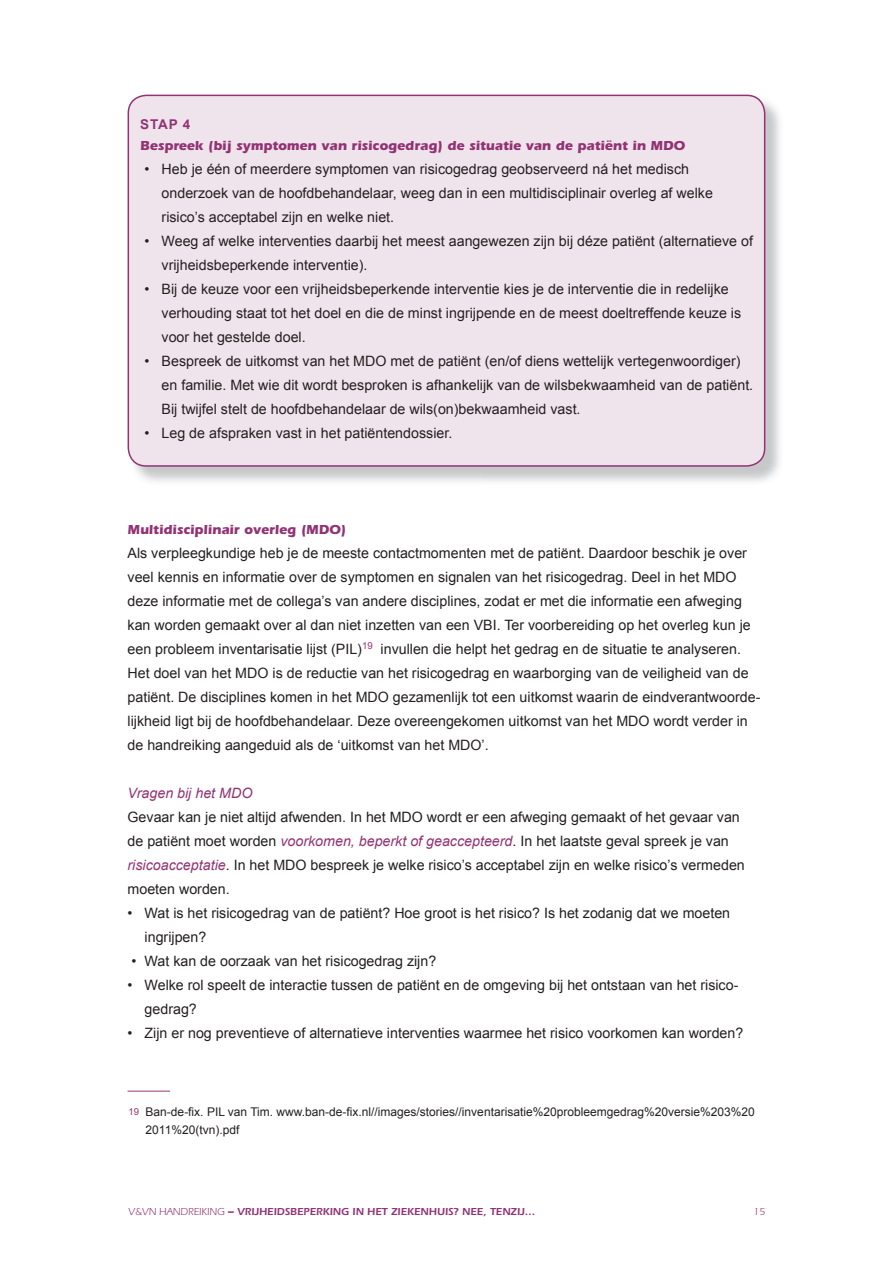
<style>
.page{position:relative;width:893px;height:1263px;background:#fff}
.page>*{position:absolute;margin:0;border:0;box-sizing:border-box;transform-origin:0 0}
.t1{font:14.25px/24px "Arial";color:#231f20}
.t2{font:italic 14.25px "Arial";color:#923374}
.t3{font:700 13.5px "ITC Eras Std";color:#923374}
.t4{font:700 13.5px "Arial";color:#923374}
.t5{font:12px/18px "Arial";color:#231f20}
.t6{font:600 10.5px "ITC Eras Std";color:#923374}
.t7{font:10.5px "ITC Eras Std";color:#923374}
.s1{font-style:italic;color:#923374}
.s2{font-size:9.6px;color:#923374}
.s3{font-weight:400}
.s4{font-family:"Arial";font-weight:700}
</style>
<div class="page">
<img style="left:130px;top:97px;width:650px;height:385px">
<div style="left:128px;top:95px;width:637px;height:371px;background:#f0e4ec;border-radius:18px"></div>
<div style="left:128px;top:95px;width:637px;height:372px;border:2px solid #923374;border-radius:18px"></div>
<hr style="left:128px;top:1091px;width:42px;height:1px;background:#923374">
<p class="t4" style="left:140px;top:115px;width:52px">STAP 4</p>
<p class="t3" style="left:140px;top:138px;width:546px">Bespreek (bij symptomen van risicogedrag) de situatie van de patiënt in MDO</p>
<p class="t1" style="left:162px;top:157px;width:553px;text-indent:-17px">• Heb je één of meerdere symptomen van risicogedrag geobserveerd ná het medisch onderzoek van de hoofdbehandelaar, weeg dan in een multidisciplinair overleg af welke risico’s acceptabel zijn en welke niet.</p>
<p class="t1" style="left:162px;top:229px;width:593px;text-indent:-17px">• Weeg af welke interventies daarbij het meest aangewezen zijn bij déze patiënt (alternatieve of vrijheidsbeperkende interventie).</p>
<p class="t1" style="left:162px;top:277px;width:581px;text-indent:-17px">• Bij de keuze voor een vrijheidsbeperkende interventie kies je de interventie die in redelijke verhouding staat tot het doel en die de minst ingrijpende en de meest doeltreffende keuze is voor het gestelde doel.</p>
<p class="t1" style="left:162px;top:349px;width:593px;text-indent:-17px">• Bespreek de uitkomst van het MDO met de patiënt (en/of diens wettelijk vertegenwoordiger) en familie. Met wie dit wordt besproken is afhankelijk van de wilsbekwaamheid van de patiënt.<br>Bij twijfel stelt de hoofdbehandelaar de wils(on)bekwaamheid vast.</p>
<p class="t1" style="left:145px;top:421px;width:309px">• Leg de afspraken vast in het patiëntendossier.</p>
<p class="t3" style="left:128px;top:522px;width:220px">Multidisciplinair overleg (MDO)</p>
<p class="t1" style="left:128px;top:541px;width:634px">Als verpleegkundige heb je de meeste contactmomenten met de patiënt. Daardoor beschik je over veel kennis en informatie over de symptomen en signalen van het risicogedrag. Deel in het MDO deze informatie met de collega’s van andere disciplines, zodat er met die informatie een afweging kan worden gemaakt over al dan niet inzetten van een VBI. Ter voorbereiding op het overleg kun je een probleem inventarisatie lijst (PIL)<sup>19</sup> invullen die helpt het gedrag en de situatie te analyseren.<br>Het doel van het MDO is de reductie van het risicogedrag en waarborging van de veiligheid van de patiënt. De disciplines komen in het MDO gezamenlijk tot een uitkomst waarin de eindverantwoorde&shy;lijkheid ligt bij de hoofdbehandelaar. Deze overeengekomen uitkomst van het MDO wordt verder in de handreiking aangeduid als de ‘uitkomst van het MDO’.</p>
<p class="t2" style="left:128px;top:784px;width:126px">Vragen bij het MDO</p>
<p class="t1" style="left:128px;top:805px;width:619px">Gevaar kan je niet altijd afwenden. In het MDO wordt er een afweging gemaakt of het gevaar van de patiënt moet worden <span class="s1">voorkomen, beperkt of geaccepteerd</span>. In het laatste geval spreek je van <span class="s1">risicoacceptatie</span>. In het MDO bespreek je welke risico’s acceptabel zijn en welke risico’s vermeden moeten worden.</p>
<p class="t1" style="left:145px;top:901px;width:587px;text-indent:-17px">• Wat is het risicogedrag van de patiënt? Hoe groot is het risico? Is het zodanig dat we moeten ingrijpen?</p>
<p class="t1" style="left:132px;top:949px;width:306px">• Wat kan de oorzaak van het risicogedrag zijn?</p>
<p class="t1" style="left:145px;top:973px;width:595px;text-indent:-17px">• Welke rol speelt de interactie tussen de patiënt en de omgeving bij het ontstaan van het risico&shy;gedrag?</p>
<p class="t1" style="left:128px;top:1021px;width:617px">• Zijn er nog preventieve of alternatieve interventies waarmee het risico voorkomen kan worden?</p>
<p class="t5" style="left:146px;top:1102px;width:611px;text-indent:-17px"><span class="s2">19</span> Ban-de-fix. PIL van Tim. www.ban-de-fix.nl//images/stories//inventarisatie%20probleemgedrag%20versie%203%20<br>2011%20(tvn).pdf</p>
<p class="t6" style="left:129px;top:1205px;width:408px"><span class="s3">V&amp;VN HANDREIKING</span> <span class="s4">–</span> VRIJHEIDSBEPERKING IN HET ZIEKENHUIS? NEE, TENZIJ…</p>
<p class="t7" style="left:753px;top:1206px;width:13px">15</p>
</div>
